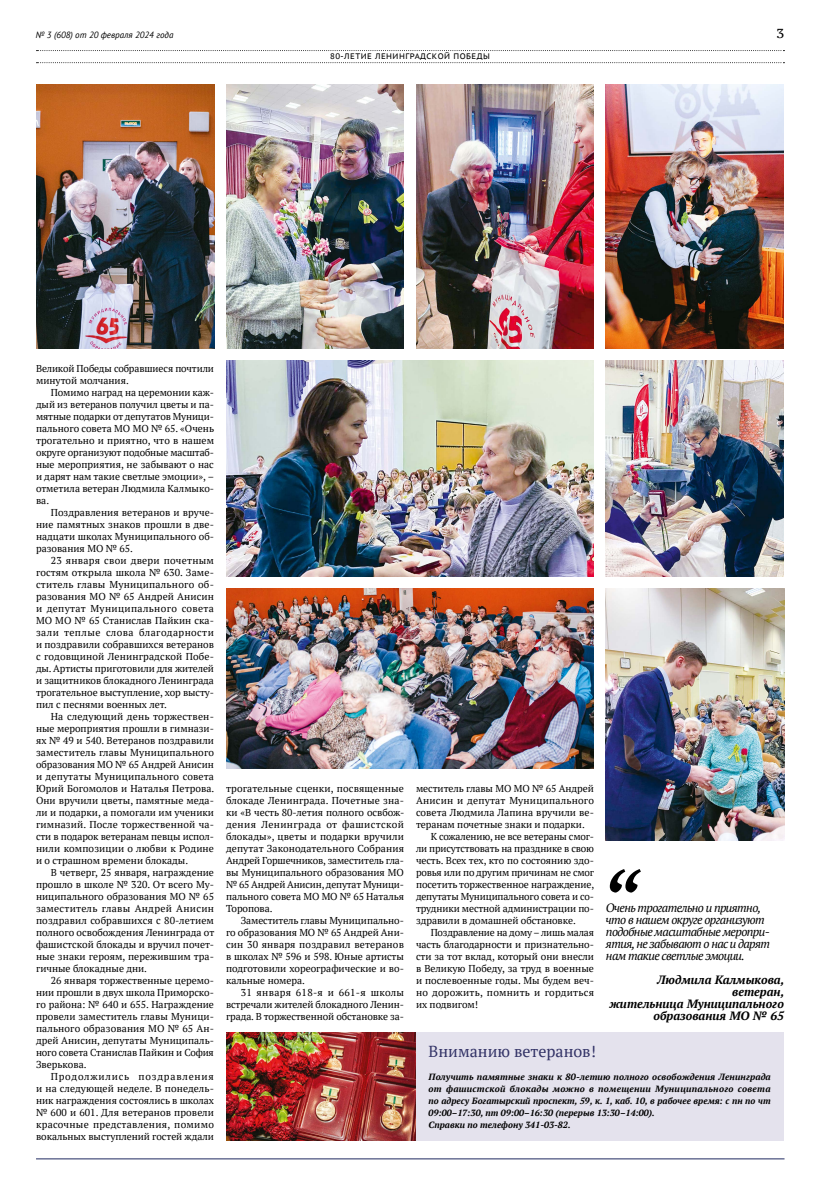
<style>
.page{position:relative;width:820px;height:1191px;background:#fff}
.page>*{position:absolute;margin:0;border:0;box-sizing:border-box;transform-origin:0 0}
.t1{font:16px "PT Serif";color:#323266}
.t2{font:13px "PT Serif Caption";color:#000}
.t3{font:italic 12px/12px "PT Serif";letter-spacing:-.05em;color:#000}
.t4{font:italic 700 12px/12px "PT Serif";color:#000;text-align:right}
.t5{font:10px/12px "PT Serif";letter-spacing:-.005em;color:#000;text-align:justify}
.t6{font:10px "PT Serif";letter-spacing:.02em;color:#000}
.t7{font:10px "PT Serif";letter-spacing:.025em;color:#000}
.t8{font:italic 700 9px/12px "PT Serif";letter-spacing:.01em;color:#000}
.t9{font:italic 9px "PT Sans";color:#000}
.t10{font:8px "PT Sans Caption";letter-spacing:.06em;color:#000}
</style>
<div class="page">
<hr style="left:36px;top:1158px;width:748px;height:1px;background:#202a60">
<svg style="left:36px;top:50px;width:748px;height:1px"></svg>
<svg style="left:36px;top:62px;width:748px;height:1px"></svg>
<svg style="left:609px;top:869px;width:31px;height:23px"></svg>
<img style="left:605px;top:84px;width:178px;height:264px">
<img style="left:226px;top:588px;width:367px;height:180px">
<img style="left:36px;top:84px;width:178px;height:264px">
<img style="left:226px;top:84px;width:178px;height:264px">
<img style="left:226px;top:360px;width:367px;height:216px">
<img style="left:416px;top:84px;width:177px;height:264px">
<img style="left:605px;top:360px;width:178px;height:216px">
<img style="left:605px;top:588px;width:178px;height:252px">
<img style="left:226px;top:1032px;width:190px;height:108px">
<div style="left:416px;top:1032px;width:367px;height:108px;background:#e4e2ed"></div>
<p class="t9" style="left:36px;top:29px;width:139px">№ 3 (608) от 20 февраля 2024 года</p>
<h2 class="t2" style="left:776px;top:25px;width:9px">3</h2>
<p class="t10" style="left:330px;top:51px;width:161px">80-ЛЕТИЕ ЛЕНИНГРАДСКОЙ ПОБЕДЫ</p>
<p class="t5" style="left:36px;top:362px;width:179px">Великой Победы собравшиеся почтили минутой молчания.</p>
<p class="t5" style="left:36px;top:386px;width:179px;text-indent:15px">Помимо наград на церемонии каж&shy;дый из ветеранов получил цветы и па&shy;мятные подарки от депутатов Муници&shy;пального совета МО МО № 65. «Очень трогательно и приятно, что в нашем округе организуют подобные масштаб&shy;ные мероприятия, не забывают о нас и дарят нам такие светлые эмоции», – отметила ветеран Людмила Калмыко&shy;ва.</p>
<p class="t5" style="left:36px;top:506px;width:179px;text-indent:15px">Поздравления ветеранов и вруче&shy;ние памятных знаков прошли в две&shy;надцати школах Муниципального об&shy;разования МО № 65.</p>
<p class="t5" style="left:36px;top:554px;width:179px;text-indent:15px">23 января свои двери почетным гостям открыла школа № 630. Заме&shy;ститель главы Муниципального об&shy;разования МО № 65 Андрей Анисин и депутат Муниципального совета МО МО № 65 Станислав Пайкин ска&shy;зали теплые слова благодарности и поздравили собравшихся ветеранов с годовщиной Ленинградской Побе&shy;ды. Артисты приготовили для жителей и защитников блокадного Ленинграда трогательное выступление, хор высту&shy;пил с песнями военных лет.</p>
<p class="t5" style="left:36px;top:710px;width:180px;text-indent:15px">На следующий день торжествен&shy;ные мероприятия прошли в гимнази&shy;ях № 49 и 540. Ветеранов поздравили заместитель главы Муниципального образования МО № 65 Андрей Анисин и депутаты Муниципального совета Юрий Богомолов и Наталья Петрова.<br>Они вручили цветы, памятные меда&shy;ли и подарки, а помогали им ученики гимназий. После торжественной ча&shy;сти в подарок ветеранам певцы испол&shy;нили композиции о любви к Родине и о страшном времени блокады.</p>
<p class="t5" style="left:36px;top:866px;width:180px;text-indent:15px">В четверг, 25 января, награждение прошло в школе № 320. От всего Му&shy;ниципального образования МО № 65 заместитель главы Андрей Анисин поздравил собравшихся с 80‑летием полного освобождения Ленинграда от фашистской блокады и вручил почет&shy;ные знаки героям, пережившим тра&shy;гичные блокадные дни.</p>
<p class="t5" style="left:36px;top:974px;width:179px;text-indent:15px">26 января торжественные церемо&shy;нии прошли в двух школа Приморско&shy;го района: № 640 и 655. Награждение провели заместитель главы Муници&shy;пального образования МО № 65 Ан&shy;дрей Анисин, депутаты Муниципаль&shy;ного совета Станислав Пайкин и София Зверькова.</p>
<p class="t5" style="left:36px;top:1070px;width:179px;text-indent:15px">Продолжились поздравления и на следующей неделе. В понедель&shy;ник награждения состоялись в школах № 600 и 601. Для ветеранов провели красочные представления, помимо вокальных выступлений гостей ждали</p>
<p class="t5" style="left:226px;top:782px;width:179px">трогательные сценки, посвященные блокаде Ленинграда. Почетные зна&shy;ки «В честь 80-летия полного освбож‑ дения Ленинграда от фашистской блокады», цветы и подарки вручили депутат Законодательного Собрания Андрей Горшечников, заместитель гла&shy;вы Муниципального образования МО № 65 Андрей Анисин, депутат Муници&shy;пального совета МО МО № 65 Наталья Торопова.</p>
<p class="t5" style="left:226px;top:914px;width:179px;text-indent:15px">Заместитель главы Муниципально&shy;го образования МО № 65 Андрей Ани&shy;син 30 января поздравил ветеранов в школах № 596 и 598. Юные артисты подготовили хореографические и во&shy;кальные номера.</p>
<p class="t5" style="left:226px;top:986px;width:179px;text-indent:15px">31 января 618‑я и 661‑я школы встречали жителей блокадного Ленин&shy;града. В торжественной обстановке за-</p>
<p class="t5" style="left:416px;top:782px;width:179px">меститель главы МО МО № 65 Андрей</p>
<p class="t6" style="left:416px;top:794px;width:179px">Анисин и депутат Муниципального</p>
<p class="t5" style="left:416px;top:806px;width:179px">совета Людмила Лапина вручили ве-</p>
<p class="t5" style="left:416px;top:818px;width:170px">теранам почетные знаки и подарки.</p>
<p class="t5" style="left:430px;top:830px;width:165px">К сожалению, не все ветераны смог-</p>
<p class="t5" style="left:416px;top:842px;width:179px">ли присутствовать на празднике в свою</p>
<p class="t5" style="left:416px;top:854px;width:179px">честь. Всех тех, кто по состоянию здо-</p>
<p class="t5" style="left:416px;top:866px;width:180px">ровья или по другим причинам не смог</p>
<p class="t5" style="left:416px;top:878px;width:180px">посетить торжественное награждение,</p>
<p class="t5" style="left:416px;top:890px;width:179px">депутаты Муниципального совета и со-</p>
<p class="t5" style="left:416px;top:902px;width:179px">трудники местной администрации по-</p>
<p class="t5" style="left:416px;top:914px;width:161px">здравили в домашней обстановке.</p>
<p class="t5" style="left:430px;top:926px;width:165px">Поздравление на дому – лишь малая</p>
<p class="t5" style="left:416px;top:938px;width:179px">часть благодарности и признательно-</p>
<p class="t5" style="left:416px;top:950px;width:179px">сти за тот вклад, который они внесли</p>
<p class="t5" style="left:416px;top:962px;width:179px">в Великую Победу, за труд в военные</p>
<p class="t5" style="left:416px;top:974px;width:179px">и послевоенные годы. Мы будем веч-</p>
<p class="t7" style="left:416px;top:986px;width:179px">но дорожить, помнить и гордиться</p>
<p class="t5" style="left:416px;top:998px;width:64px">их подвигом!</p>
<p class="t3" style="left:605px;top:901px;width:166px">Очень трогательно и приятно, что в нашем округе организуют подобные масштабные меропри&shy;ятия, не забывают о нас и дарят нам такие светлые эмоции.</p>
<p class="t4" style="left:609px;top:973px;width:176px">Людмила Калмыкова, ветеран,<br>жительница Муниципального образования МО № 65</p>
<h1 class="t1" style="left:428px;top:1041px;width:169px">Вниманию ветеранов!</h1>
<p class="t8" style="left:428px;top:1071px;width:343px">Получить памятные знаки к 80-летию полного освобождения Ленинграда от фашистской блокады можно в помещении Муниципального совета по адресу Богатырский проспект, 59, к. 1, каб. 10, в рабочее время: с пн по чт 09:00–17:30, пт 09:00–16:30 (перерыв 13:30–14:00).<br>Справки по телефону 341-03-82.</p>
</div>
